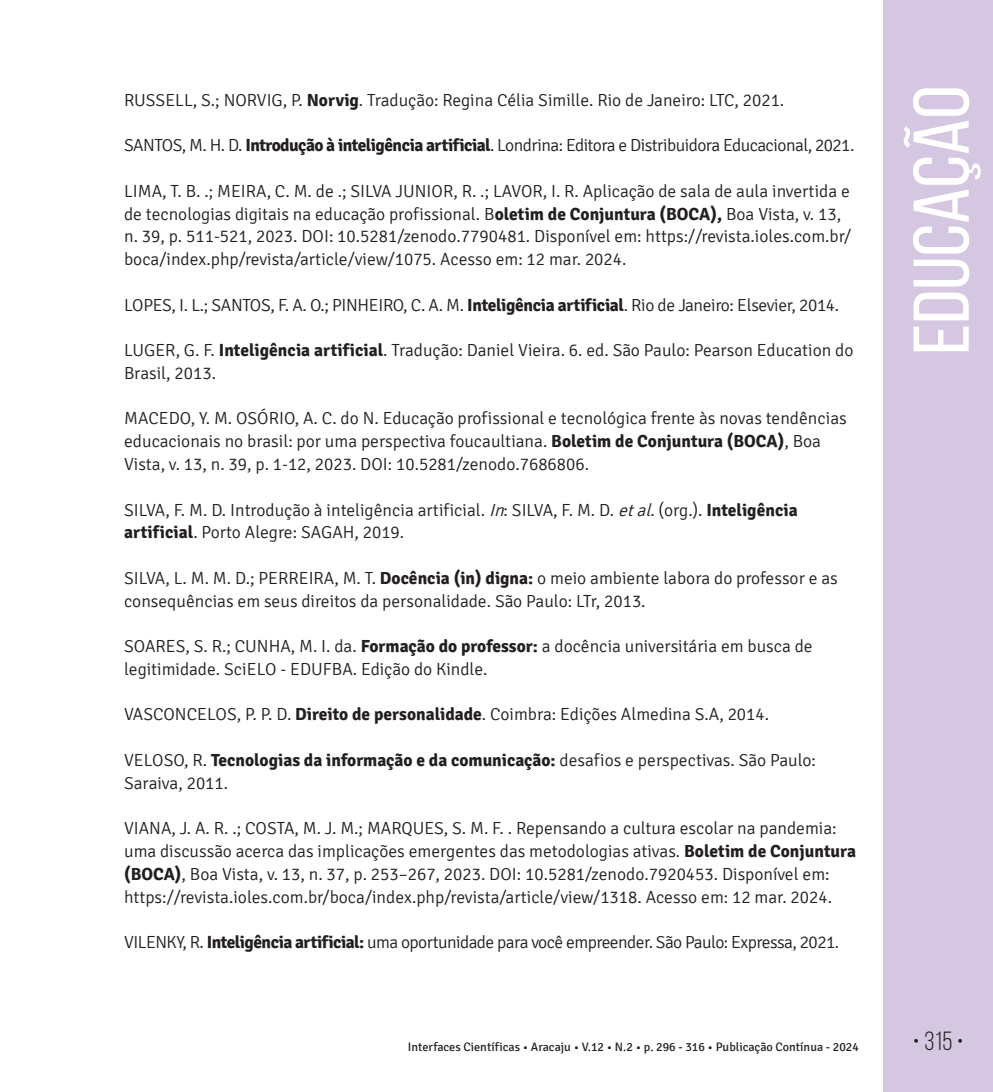
<style>
.page{position:relative;width:993px;height:1092px;background:#fff}
.page>*{position:absolute;margin:0;border:0;box-sizing:border-box;transform-origin:0 0}
.t1{font:78.75px "Bebas Neue";color:#fff;scale:1.09 1}
.t2{font:26.25px "Bebas Neue";color:#231f20}
.t3{font:300 17.5px/22.8px "Signika";color:#231f20}
.t4{font:300 17.5px "Signika";letter-spacing:-.03em;color:#231f20}
.t5{font:300 17.5px "Signika";letter-spacing:-.02em;color:#231f20}
.t6{font:12.25px "Signika";color:#231f20}
.s1{font-weight:700}
.s2{font-style:italic}
</style>
<div class="page">
<div style="left:883px;top:0;width:109px;height:1091px;background:#d5c6e1"></div>
<p class="t3" style="left:124px;top:89px;width:661px">RUSSELL, S.; NORVIG, P. <span class="s1">Norvig</span>. Tradução: Regina Célia Simille. Rio de Janeiro: LTC, 2021.</p>
<p class="t4" style="left:124px;top:136px;width:731px">SANTOS, M. H. D. <span class="s1">Introdução à inteligência artificial</span>. Londrina: Editora e Distribuidora Educacional, 2021.</p>
<p class="t3" style="left:124px;top:180px;width:728px">LIMA, T. B. .; MEIRA, C. M. de .; SILVA JUNIOR, R. .; LAVOR, I. R. Aplicação de sala de aula invertida e de tecnologias digitais na educação profissional. B<span class="s1">oletim de Conjuntura (BOCA),</span> Boa Vista, v. 13, n. 39, p. 511-521, 2023. DOI: 10.5281/zenodo.7790481. Disponível em: https://revista.ioles.com.br/ boca/index.php/revista/article/view/1075. Acesso em: 12 mar. 2024.</p>
<p class="t5" style="left:124px;top:295px;width:716px">LOPES, I. L.; SANTOS, F. A. O.; PINHEIRO, C. A. M. <span class="s1">Inteligência artificial</span>. Rio de Janeiro: Elsevier, 2014.</p>
<p class="t3" style="left:124px;top:339px;width:730px">LUGER, G. F. <span class="s1">Inteligência artificial</span>. Tradução: Daniel Vieira. 6. ed. São Paulo: Pearson Education do<br>Brasil, 2013.</p>
<p class="t3" style="left:124px;top:407px;width:724px">MACEDO, Y. M. OSÓRIO, A. C. do N. Educação profissional e tecnológica frente às novas tendências educacionais no brasil: por uma perspectiva foucaultiana. <span class="s1">Boletim de Conjuntura (BOCA)</span>, Boa<br>Vista, v. 13, n. 39, p. 1-12, 2023. DOI: 10.5281/zenodo.7686806.</p>
<p class="t3" style="left:124px;top:498px;width:674px">SILVA, F. M. D. Introdução à inteligência artificial. <span class="s2">In</span>: SILVA, F. M. D. <span class="s2">etal</span>. (org.). <span class="s1">Inteligência artificial</span>. Porto Alegre: SAGAH, 2019.</p>
<p class="t3" style="left:124px;top:567px;width:715px">SILVA, L. M. M. D.; PERREIRA, M. T. <span class="s1">Docência (in) digna:</span> o meio ambiente labora do professor e as consequências em seus direitos da personalidade. São Paulo: LTr, 2013.</p>
<p class="t3" style="left:124px;top:635px;width:690px">SOARES, S. R.; CUNHA, M. I. da. <span class="s1">Formação do professor:</span> a docência universitária em busca de legitimidade. SciELO - EDUFBA. Edição do Kindle.</p>
<p class="t3" style="left:124px;top:703px;width:646px">VASCONCELOS, P. P. D. <span class="s1">Direito de personalidade</span>. Coimbra: Edições Almedina S.A, 2014.</p>
<p class="t3" style="left:124px;top:749px;width:693px">VELOSO, R. <span class="s1">Tecnologias da informação e da comunicação:</span> desafios e perspectivas. São Paulo:<br>Saraiva, 2011.</p>
<p class="t3" style="left:124px;top:817px;width:733px">VIANA, J. A. R. .; COSTA, M. J. M.; MARQUES, S. M. F. . Repensando a cultura escolar na pandemia: uma discussão acerca das implicações emergentes das metodologias ativas. <span class="s1">Boletim de Conjuntura (BOCA)</span>, Boa Vista, v. 13, n. 37, p. 253–267, 2023. DOI: 10.5281/zenodo.7920453. Disponível em: https://revista.ioles.com.br/boca/index.php/revista/article/view/1318. Acesso em: 12 mar. 2024.</p>
<p class="t4" style="left:124px;top:932px;width:716px">VILENKY, R. <span class="s1">Inteligência artificial:</span> uma oportunidade para você empreender. São Paulo: Expressa, 2021.</p>
<h1 class="t1" style="left:898px;top:355px;width:248px;rotate:-90deg">EDUCAÇÃO</h1>
<p class="t6" style="left:408px;top:1040px;width:452px">Interfaces Científicas • Aracaju • V.12 • N.2 • p. 296 - 316 • Publicação Contínua - 2024</p>
<h2 class="t2" style="left:912px;top:1026px;width:52px">• 315 •</h2>
</div>
